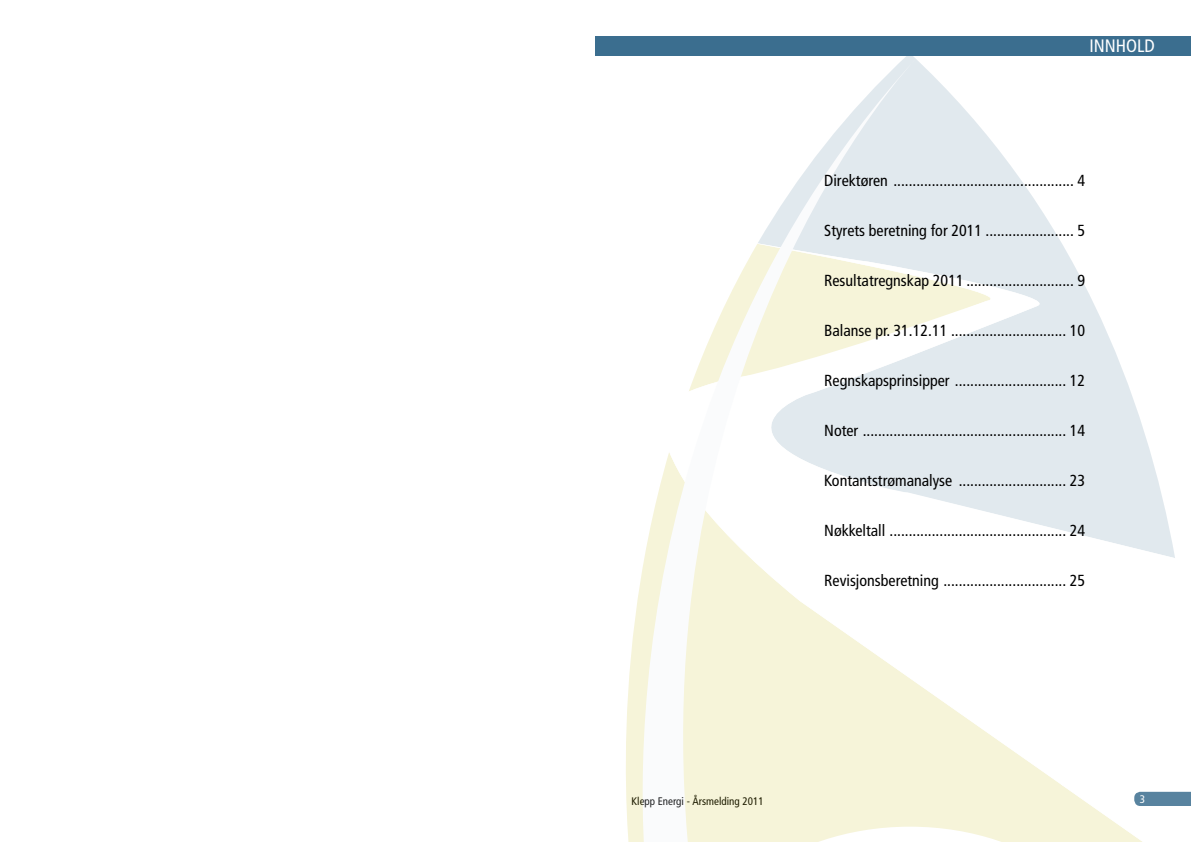
<style>
.page{position:relative;width:1191px;height:842px;background:#fff}
.page>*{position:absolute;margin:0;border:0;box-sizing:border-box;transform-origin:0 0}
.t1{font:condensed 18px "Frutiger";color:#fff}
.t2{font:condensed 16px "Frutiger";color:#000}
.t3{font:condensed 11px "Frutiger";color:#000}
.t4{font:condensed 11px "Frutiger";color:#fff}
</style>
<div class="page">
<div style="left:595px;top:36px;width:596px;height:20px;background:#3b6e8f"></div>
<svg style="left:904px;top:56px;width:246px;height:396px"></svg>
<svg style="left:915px;top:452px;width:244px;height:390px;background:#f0f1e2"></svg>
<svg style="left:915px;top:251px;width:142px;height:234px;background:#e5ecee"></svg>
<svg style="left:1060px;top:785px;width:131px;height:57px"></svg>
<svg style="left:915px;top:485px;width:260px;height:300px"></svg>
<svg style="left:626px;top:59px;width:289px;height:783px"></svg>
<p class="t1" style="left:1089px;top:35px;width:67px">INNHOLD</p>
<p class="t2" style="left:824px;top:171px;width:262px">Direktøren ............................................... 4</p>
<p class="t2" style="left:824px;top:221px;width:262px">Styrets beretning for 2011 ....................... 5</p>
<p class="t2" style="left:824px;top:271px;width:262px">Resultatregnskap 2011 ............................ 9</p>
<p class="t2" style="left:824px;top:321px;width:262px">Balanse pr. 31.12.11 .............................. 10</p>
<p class="t2" style="left:824px;top:371px;width:262px">Regnskapsprinsipper ............................. 12</p>
<p class="t2" style="left:824px;top:421px;width:262px">Noter ..................................................... 14</p>
<p class="t2" style="left:824px;top:471px;width:262px">Kontantstrømanalyse ............................ 23</p>
<p class="t2" style="left:824px;top:521px;width:262px">Nøkkeltall .............................................. 24</p>
<p class="t2" style="left:824px;top:571px;width:262px">Revisjonsberetning ................................ 25</p>
<p class="t3" style="left:631px;top:795px;width:134px">Klepp Energi - Årsmelding 2011</p>
<p class="t4" style="left:1140px;top:793px;width:7px">3</p>
</div>
